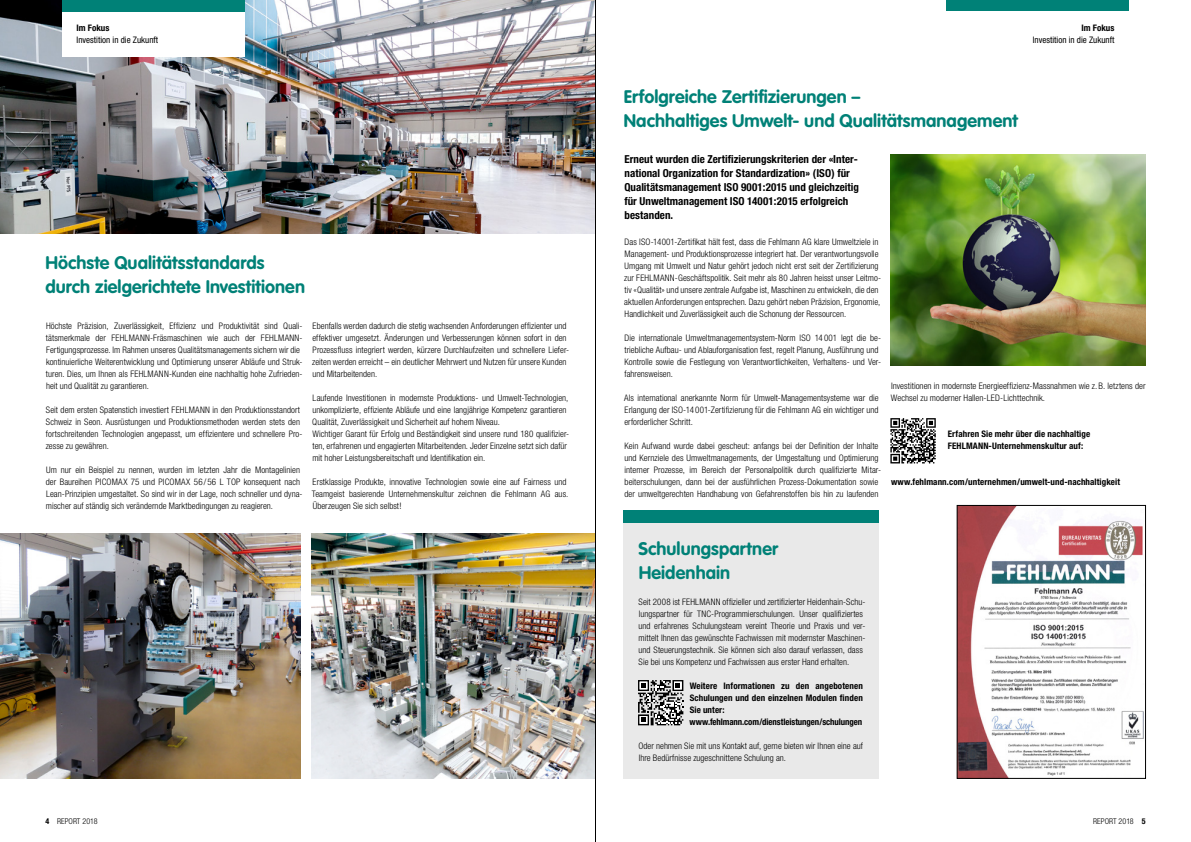
<style>
.page{position:relative;width:1191px;height:842px;background:#fff}
.page>*{position:absolute;margin:0;border:0;box-sizing:border-box;transform-origin:0 0}
.t1{font:700 18px/24px "VAG Rounded";letter-spacing:.005em;color:#008177}
.t2{font:700 condensed 11px/14px "Helvetica Neue";letter-spacing:.005em;color:#000}
.t3{font:300 condensed 9px/12px "Helvetica Neue";letter-spacing:.005em;color:#000}
.t4{font:700 condensed 9px/12px "Helvetica Neue";letter-spacing:.01em;color:#000}
.t5{font:condensed 9px "Helvetica Neue";color:#000}
.t6{font:300 condensed 8px "Helvetica Neue";color:#000}
.s1{font-weight:700}
</style>
<div class="page">
<div style="left:945px;top:0;width:183px;height:11px;background:#008177"></div>
<img style="left:0;top:0;width:595px;height:233px">
<div style="left:62px;top:0;width:183px;height:57px;background:#fff"></div>
<div style="left:62px;top:0;width:183px;height:11px;background:#008177"></div>
<div style="left:624px;top:510px;width:255px;height:268px;background:#e9e9e9"></div>
<div style="left:624px;top:510px;width:255px;height:12px;background:#008177"></div>
<img style="left:959px;top:507px;width:184px;height:269px">
<div style="left:957px;top:505px;width:188px;height:273px;border:1px solid #000"></div>
<svg style="left:890px;top:418px;width:45px;height:45px"></svg>
<svg style="left:638px;top:680px;width:45px;height:45px"></svg>
<img style="left:890px;top:154px;width:255px;height:211px">
<img style="left:0;top:533px;width:300px;height:245px">
<img style="left:312px;top:533px;width:283px;height:245px">
<hr style="left:595px;top:0;width:1px;height:842px;background:#000">
<p class="t4" style="left:77px;top:22px;width:34px">Im Fokus</p>
<p class="t5" style="left:77px;top:35px;width:83px">Investition in die Zukunft</p>
<h1 class="t1" style="left:45px;top:251px;width:261px">Höchste Qualitätsstandards durch zielgerichtete Investitionen</h1>
<p class="t3" style="left:46px;top:320px;width:258px">Höchste Präzision, Zuverlässigkeit, Effizienz und Produktivität sind Quali&shy;tätsmerkmale der FEHLMANN-Fräsmaschinen wie auch der FEHLMANN-Fertigungsprozesse. Im Rahmen unseres Qualitätsmanagements sichern wir die kontinuierliche Weiterentwicklung und Optimierung unserer Abläufe und Struk&shy;turen. Dies, um Ihnen als FEHLMANN-Kunden eine nachhaltig hohe Zufrieden&shy;heit und Qualität zu garantieren.</p>
<p class="t3" style="left:46px;top:404px;width:258px">Seit dem ersten Spatenstich investiert FEHLMANN in den Produktionsstandort Schweiz in Seon. Ausrüstungen und Produktionsmethoden werden stets den fortschreitenden Technologien angepasst, um effizientere und schnellere Pro&shy;zesse zu gewähren.</p>
<p class="t3" style="left:46px;top:464px;width:258px">Um nur ein Beispiel zu nennen, wurden im letzten Jahr die Montagelinien der Baureihen PICOMAX 75 und PICOMAX 56 / 56 L TOP konsequent nach Lean-Prinzipien umgestaltet. So sind wir in der Lage, noch schneller und dyna&shy;mischer auf ständig sich verändernde Marktbedingungen zu reagieren.</p>
<p class="t3" style="left:312px;top:320px;width:258px">Ebenfalls werden dadurch die stetig wachsenden Anforderungen effizienter und effektiver umgesetzt. Änderungen und Verbesserungen können sofort in den Prozessfluss integriert werden, kürzere Durchlaufzeiten und schnellere Liefer&shy;zeiten werden erreicht – ein deutlicher Mehrwert und Nutzen für unsere Kunden und Mitarbeitenden.</p>
<p class="t3" style="left:312px;top:392px;width:258px">Laufende Investitionen in modernste Produktions- und Umwelt-Technologien, unkomplizierte, effiziente Abläufe und eine langjährige Kompetenz garantieren Qualität, Zuverlässigkeit und Sicherheit auf hohem Niveau.<br>Wichtiger Garant für Erfolg und Beständigkeit sind unsere rund 180 qualifizier&shy;ten, erfahrenen und engagierten Mitarbeitenden. Jeder Einzelne setzt sich dafür mit hoher Leistungsbereitschaft und Identifikation ein.</p>
<p class="t3" style="left:312px;top:476px;width:258px">Erstklassige Produkte, innovative Technologien sowie eine auf Fairness und<br>Teamgeist basierende Unternehmenskultur zeichnen die Fehlmann AG aus.<br>Überzeugen Sie sich selbst!</p>
<p class="t4" style="left:1081px;top:22px;width:34px">Im Fokus</p>
<p class="t5" style="left:1032px;top:35px;width:83px">Investition in die Zukunft</p>
<h1 class="t1" style="left:624px;top:85px;width:395px">Erfolgreiche Zertifizierungen –<br>Nachhaltiges Umwelt- und Qualitätsmanagement</h1>
<p class="t2" style="left:624px;top:152px;width:236px">Erneut wurden die Zertifizierungskriterien der «Inter&shy;national Organization for Standardization» (ISO) für Qualitätsmanagement ISO 9001:2015 und gleichzeitig für Unweltmanagement ISO 14001:2015 erfolgreich bestanden.</p>
<p class="t3" style="left:624px;top:236px;width:258px">Das ISO-14001-Zertifikat hält fest, dass die Fehlmann AG klare Umweltziele in Management- und Produktionsprozesse integriert hat. Der verantwortungsvolle Umgang mit Umwelt und Natur gehört jedoch nicht erst seit der Zertifizierung zur FEHLMANN-Geschäftspolitik. Seit mehr als 80 Jahren heisst unser Leitmo&shy;tiv «Qualität» und unsere zentrale Aufgabe ist, Maschinen zu entwickeln, die den aktuellen Anforderungen entsprechen. Dazu gehört neben Präzision, Ergonomie, Handlichkeit und Zuverlässigkeit auch die Schonung der Ressourcen.</p>
<p class="t3" style="left:624px;top:332px;width:258px">Die internationale Umweltmanagementsystem-Norm ISO 14 001 legt die be&shy;triebliche Aufbau- und Ablauforganisation fest, regelt Planung, Ausführung und Kontrolle sowie die Festlegung von Verantwortlichkeiten, Verhaltens- und Ver&shy;fahrensweisen.</p>
<p class="t3" style="left:624px;top:392px;width:256px;text-align:justify">Als international anerkannte Norm für Umwelt-Managementsysteme war die Erlangung der ISO-14 001-Zertifizierung für die Fehlmann AG ein wichtiger und erforderlicher Schritt.</p>
<p class="t3" style="left:624px;top:440px;width:258px">Kein Aufwand wurde dabei gescheut: anfangs bei der Definition der Inhalte und Kernziele des Umweltmanagements, der Umgestaltung und Optimierung interner Prozesse, im Bereich der Personalpolitik durch qualifizierte Mitar&shy;beiterschulungen, dann bei der ausführlichen Prozess-Dokumentation sowie der umweltgerechten Handhabung von Gefahrenstoffen bis hin zu laufenden</p>
<p class="t3" style="left:891px;top:380px;width:256px">Investitionen in modernste Energieeffizienz-Massnahmen wie z. B. letztens der<br>Wechsel zu moderner Hallen-LED-Lichttechnik.</p>
<p class="t4" style="left:948px;top:428px;width:144px">Erfahren Sie mehr über die nachhaltige<br>FEHLMANN-Unternehmenskultur auf:</p>
<p class="t4" style="left:891px;top:476px;width:230px">www.fehlmann.com/unternehmen/umwelt-und-nachhaltigkeit</p>
<h1 class="t1" style="left:638px;top:536px;width:141px">Schulungspartner<br>Heidenhain</h1>
<p class="t3" style="left:638px;top:596px;width:228px">Seit 2008 ist FEHLMANN offizieller und zertifizierter Heidenhain-Schu&shy;lungspartner für TNC-Programmierschulungen. Unser qualifiziertes und erfahrenes Schulungsteam vereint Theorie und Praxis und ver&shy;mittelt Ihnen das gewünschte Fachwissen mit modernster Maschinen&shy;und Steuerungstechnik. Sie können sich also darauf verlassen, dass Sie bei uns Kompetenz und Fachwissen aus erster Hand erhalten.</p>
<p class="t4" style="left:689px;top:680px;width:175px">Weitere Informationen zu den angebotenen Schulungen und den einzelnen Modulen finden Sie unter: www.fehlmann.com/dienstleistungen/schulungen</p>
<p class="t3" style="left:638px;top:740px;width:226px">Oder nehmen Sie mit uns Kontakt auf, gerne bieten wir Ihnen eine auf<br>Ihre Bedürfnisse zugeschnittene Schulung an.</p>
<p class="t6" style="left:45px;top:817px;width:54px"><span class="s1">4</span> REPORT 2018</p>
<p class="t6" style="left:1093px;top:817px;width:54px">REPORT 2018 <span class="s1">5</span></p>
</div>
